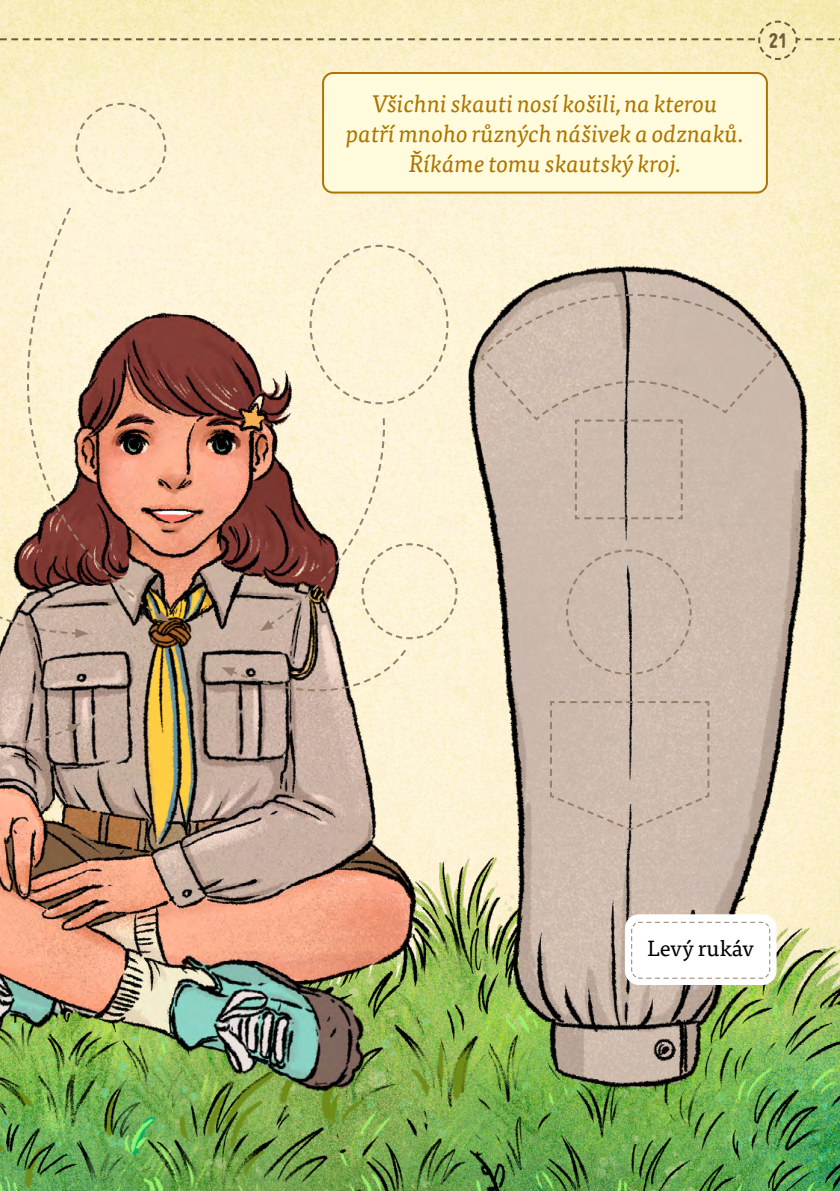
<style>
.page{position:relative;width:840px;height:1191px;background:#fff}
.page>*{position:absolute;margin:0;border:0;box-sizing:border-box;transform-origin:0 0}
.TXT___glosa{font:italic 24px/30px "Tisa Pro";color:#ac7400;text-align:center}
.TXT___aktivita_BOX_m{font:22px "Tisa Pro";color:#000}
.t1{font:20px "Mr Dodo Regular Rounded";color:#736251}
</style>
<div class="page">
<img style="left:0;top:0;width:839px;height:1191px">
<img style="left:431px;top:225px;width:396px;height:940px">
<img style="left:0;top:203px;width:559px;height:925px">
<svg style="left:308px;top:244px;width:141px;height:161px;background:#faf0d3"></svg>
<svg style="left:479px;top:293px;width:298px;height:227px;background:#c8b7a9"></svg>
<svg style="left:74px;top:102px;width:93px;height:92px;background:#f9edcf"></svg>
<svg style="left:548px;top:700px;width:162px;height:131px;background:#cbb8ab"></svg>
<div style="left:323px;top:73px;width:443px;height:119px;background:#fffbdc;border-radius:10px"></div>
<div style="left:322px;top:72px;width:445px;height:121px;border:2px solid #ac7400;border-radius:10px"></div>
<div style="left:624px;top:914px;width:152px;height:71px;background:#fff;border-radius:14px"></div>
<svg style="left:631px;top:921px;width:139px;height:58px"></svg>
<svg style="left:564px;top:548px;width:128px;height:128px;background:#cab8ab"></svg>
<svg style="left:0;top:619px;width:88px;height:19px;background:#bca696"></svg>
<svg style="left:221px;top:648px;width:186px;height:76px;background:#c2b09e"></svg>
<svg style="left:0;top:205px;width:164px;height:414px;background:#cdaf98"></svg>
<svg style="left:156px;top:611px;width:14px;height:11px"></svg>
<svg style="left:0;top:712px;width:81px;height:56px;background:#a69185"></svg>
<svg style="left:260px;top:416px;width:198px;height:224px;background:#d9c5ae"></svg>
<svg style="left:0;top:20px;width:839px;height:41px;background:#f4e9bc"></svg>
<p class="TXT___glosa" style="left:346px;top:87px;width:399px">Všichni skauti nosí košili, na kterou patří mnoho různých nášivek a odznaků.<br>Říkáme tomu skautský kroj.</p>
<p class="t1" style="left:768px;top:28px;width:20px">21</p>
<p class="TXT___aktivita_BOX_m" style="left:647px;top:932px;width:108px">Levý rukáv</p>
</div>
